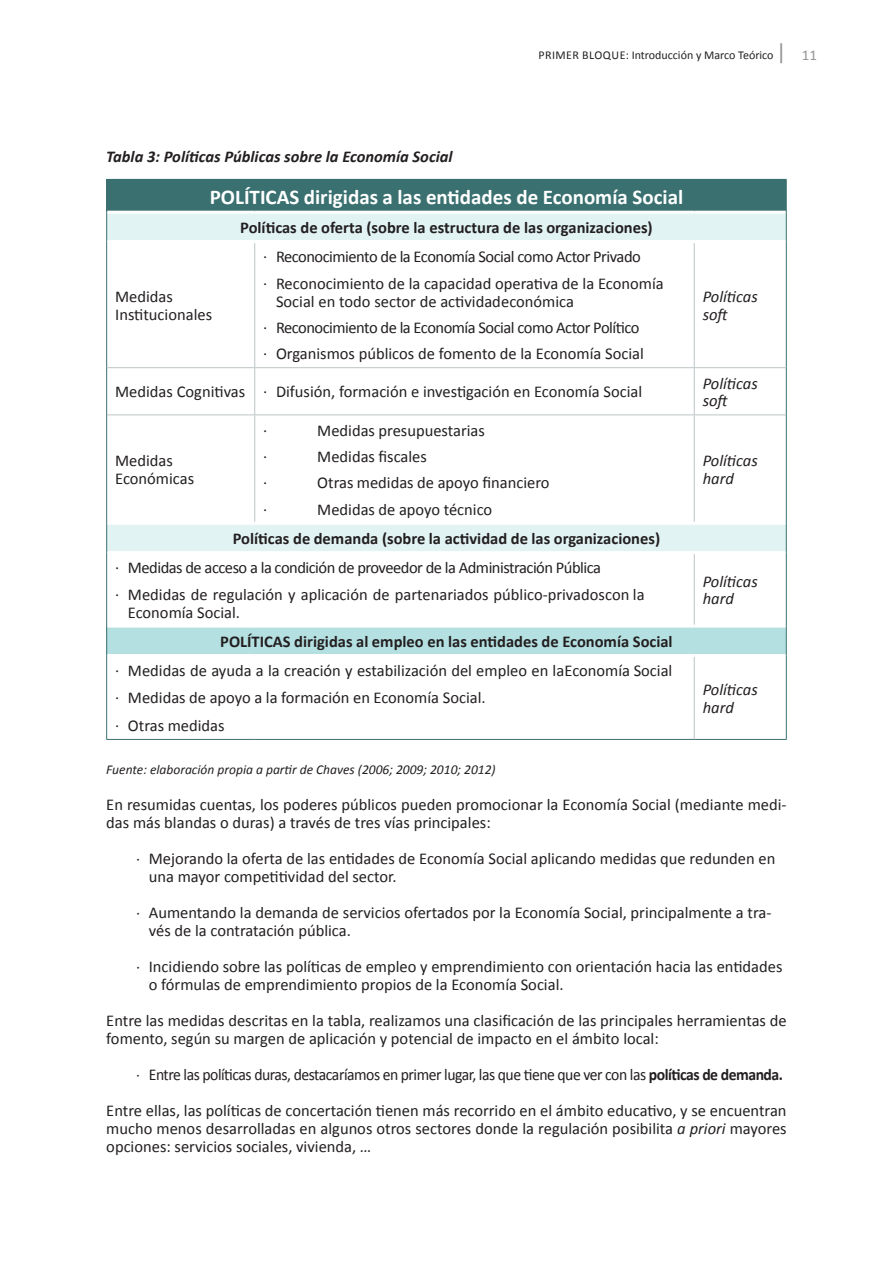
<style>
.page{position:relative;width:893px;height:1263px;background:#fff}
.page>*{position:absolute;margin:0;border:0;box-sizing:border-box;transform-origin:0 0}
.t1{font:700 21px "Calibri";color:#fff}
.t2{font:16.5px/18px "Calibri";color:#231f20}
.t3{font:16.5px/36px "Calibri";color:#231f20;text-align:right;scale:.95 1}
.t4{font:700 16.5px "Calibri";color:#231f20}
.t5{font:16.5px/26.2px "Calibri";letter-spacing:-.03em;color:#231f20}
.t6{font:italic 16.5px/17.9px "Calibri";color:#231f20}
.t7{font:italic 700 16.5px "Calibri";color:#231f20}
.t8{font:italic 13.5px "Calibri";color:#231f20}
.t9{font:12px "Calibri";color:#231f20}
.s1{font-size:22.5px;color:#939598}
.s2{font-size:15px;color:#939598}
.s3{font-weight:700}
.s4{font-style:italic}
</style>
<div class="page">
<div style="left:107px;top:179px;width:679px;height:33px;background:#3a7070"></div>
<svg style="left:107px;top:214px;width:679px;height:337px"></svg>
<svg style="left:107px;top:368px;width:679px;height:46px"></svg>
<div style="left:107px;top:626px;width:679px;height:29px;background:#b5e0e1"></div>
<hr style="left:107px;top:240px;width:148px;height:3px;background:#fff">
<hr style="left:255px;top:240px;width:439px;height:3px;background:#fff">
<hr style="left:694px;top:240px;width:92px;height:3px;background:#fff">
<hr style="left:107px;top:522px;width:148px;height:3px;background:#fff">
<hr style="left:255px;top:522px;width:439px;height:3px;background:#fff">
<hr style="left:694px;top:522px;width:92px;height:3px;background:#fff">
<hr style="left:107px;top:625px;width:148px;height:3px;background:#fff">
<hr style="left:255px;top:625px;width:439px;height:3px;background:#fff">
<hr style="left:694px;top:625px;width:92px;height:3px;background:#fff">
<hr style="left:107px;top:654px;width:148px;height:3px;background:#fff">
<hr style="left:255px;top:654px;width:439px;height:3px;background:#fff">
<hr style="left:694px;top:654px;width:92px;height:3px;background:#fff">
<hr style="left:107px;top:211px;width:148px;height:3px;background:#fff">
<hr style="left:255px;top:211px;width:439px;height:3px;background:#fff">
<hr style="left:694px;top:211px;width:92px;height:3px;background:#fff">
<hr style="left:106px;top:179px;width:149px;height:1px;background:#3a7070">
<hr style="left:106px;top:180px;width:1px;height:32px;background:#3a7070">
<hr style="left:694px;top:179px;width:93px;height:1px;background:#3a7070">
<hr style="left:786px;top:180px;width:1px;height:32px;background:#3a7070">
<hr style="left:106px;top:212px;width:1px;height:30px;background:#3a7070">
<hr style="left:786px;top:212px;width:1px;height:30px;background:#3a7070">
<hr style="left:106px;top:242px;width:1px;height:126px;background:#3a7070">
<hr style="left:786px;top:242px;width:1px;height:126px;background:#3a7070">
<hr style="left:106px;top:368px;width:1px;height:47px;background:#3a7070">
<hr style="left:786px;top:368px;width:1px;height:47px;background:#3a7070">
<hr style="left:106px;top:415px;width:1px;height:108px;background:#3a7070">
<hr style="left:786px;top:415px;width:1px;height:108px;background:#3a7070">
<hr style="left:106px;top:523px;width:1px;height:30px;background:#3a7070">
<hr style="left:786px;top:523px;width:1px;height:30px;background:#3a7070">
<hr style="left:106px;top:553px;width:1px;height:73px;background:#3a7070">
<hr style="left:786px;top:553px;width:1px;height:73px;background:#3a7070">
<svg style="left:106px;top:626px;width:1px;height:29px"></svg>
<svg style="left:786px;top:626px;width:1px;height:29px"></svg>
<hr style="left:106px;top:655px;width:1px;height:84px;background:#3a7070">
<hr style="left:786px;top:655px;width:1px;height:84px;background:#3a7070">
<hr style="left:106px;top:739px;width:149px;height:1px;background:#3a7070">
<hr style="left:255px;top:739px;width:439px;height:1px;background:#3a7070">
<hr style="left:694px;top:739px;width:93px;height:1px;background:#3a7070">
<hr style="left:254px;top:243px;width:1px;height:124px;background:#bdc5c6">
<hr style="left:694px;top:243px;width:1px;height:124px;background:#bdc5c6">
<hr style="left:107px;top:367px;width:148px;height:1px;background:#bdc5c6">
<hr style="left:255px;top:367px;width:439px;height:1px;background:#bdc5c6">
<hr style="left:254px;top:368px;width:1px;height:46px;background:#bdc5c6">
<hr style="left:694px;top:367px;width:92px;height:1px;background:#bdc5c6">
<hr style="left:694px;top:368px;width:1px;height:46px;background:#bdc5c6">
<hr style="left:107px;top:414px;width:148px;height:1px;background:#bdc5c6">
<hr style="left:255px;top:414px;width:439px;height:1px;background:#bdc5c6">
<hr style="left:254px;top:415px;width:1px;height:107px;background:#bdc5c6">
<hr style="left:694px;top:414px;width:92px;height:1px;background:#bdc5c6">
<hr style="left:694px;top:415px;width:1px;height:107px;background:#bdc5c6">
<hr style="left:694px;top:554px;width:1px;height:71px;background:#bdc5c6">
<hr style="left:694px;top:657px;width:1px;height:82px;background:#bdc5c6">
<p class="t9" style="left:538px;top:48px;width:280px">PRIMER BLOQUE: Introducción y Marco Teórico <span class="s1">|</span> <span class="s2">11</span></p>
<p class="t7" style="left:106px;top:146px;width:348px">Tabla 3: Políticas Públicas sobre la Economía Social</p>
<p class="t1" style="left:210px;top:183px;width:475px">POLÍTICAS dirigidas a las entidades de Economía Social</p>
<p class="t4" style="left:240px;top:217px;width:414px">Políticas de oferta (sobre la estructura de las organizaciones)</p>
<p class="t5" style="left:263px;top:244px;width:402px">· Reconocimiento de la Economía Social como Actor Privado<br>· Reconocimiento de la capacidad operativa de la Economía</p>
<p class="t2" style="left:263px;top:288px;width:382px;line-height:26.2px;text-indent:13px">Social en todo sector de actividad económica<br>· Reconocimiento de la Economía Social como Actor Político · Organismos públicos de fomento de la Economía Social</p>
<p class="t6" style="left:703px;top:287px;width:57px">Políticas soft</p>
<p class="t2" style="left:115px;top:383px;width:528px">Medidas Cognitivas · Difusión, formación e investigación en Economía Social</p>
<p class="t6" style="left:703px;top:373px;width:57px">Políticas soft</p>
<p class="t2" style="left:115px;top:288px;width:98px">Medidas<br>Institucionales</p>
<p class="t2" style="left:115px;top:452px;width:80px">Medidas<br>Económicas</p>
<p class="t2" style="left:263px;top:421px;width:6px">·</p>
<p class="t2" style="left:317px;top:421px;width:169px">Medidas presupuestarias</p>
<p class="t2" style="left:263px;top:448px;width:6px">·</p>
<p class="t2" style="left:317px;top:448px;width:111px">Medidas fiscales</p>
<p class="t2" style="left:263px;top:474px;width:6px">·</p>
<p class="t2" style="left:317px;top:474px;width:234px">Otras medidas de apoyo financiero</p>
<p class="t2" style="left:263px;top:500px;width:6px">·</p>
<p class="t2" style="left:317px;top:500px;width:177px">Medidas de apoyo técnico</p>
<p class="t4" style="left:233px;top:528px;width:429px">Políticas de demanda (sobre la actividad de las organizaciones)</p>
<p class="t2" style="left:115px;top:555px;width:531px;line-height:26.2px">· Medidas de acceso a la condición de proveedor de la Administración Pública<br>· Medidas de regulación y aplicación de partenariados público-privados con la</p>
<p class="t2" style="left:128px;top:603px;width:114px">Economía Social.</p>
<p class="t4" style="left:220px;top:631px;width:454px">POLÍTICAS dirigidas al empleo en las entidades de Economía Social</p>
<p class="t2" style="left:115px;top:658px;width:559px;line-height:26.2px">· Medidas de ayuda a la creación y estabilización del empleo en la Economía Social · Medidas de apoyo a la formación en Economía Social.</p>
<p class="t2" style="left:115px;top:716px;width:111px">· Otras medidas</p>
<p class="t6" style="left:703px;top:451px;width:57px">Políticas hard</p>
<p class="t6" style="left:703px;top:572px;width:57px">Políticas hard</p>
<p class="t6" style="left:703px;top:680px;width:57px">Políticas hard</p>
<p class="t8" style="left:106px;top:760px;width:391px">Fuente: elaboración propia a partir de Chaves (2006; 2009; 2010; 2012)</p>
<p class="t2" style="left:106px;top:796px;width:682px">En resumidas cuentas, los poderes públicos pueden promocionar la Economía Social (mediante medi&shy;das más blandas o duras) a través de tres vías principales:</p>
<p class="t2" style="left:149px;top:850px;width:628px;text-indent:-13px">⋅ Mejorando la oferta de las entidades de Economía Social aplicando medidas que redunden en una mayor competitividad del sector.</p>
<p class="t2" style="left:149px;top:904px;width:624px;text-indent:-13px">⋅ Aumentando la demanda de servicios ofertados por la Economía Social, principalmente a tra&shy;vés de la contratación pública.</p>
<p class="t2" style="left:149px;top:958px;width:635px;text-indent:-13px">⋅ Incidiendo sobre las políticas de empleo y emprendimiento con orientación hacia las entidades o fórmulas de emprendimiento propios de la Economía Social.</p>
<p class="t2" style="left:106px;top:1012px;width:682px">Entre las medidas descritas en la tabla, realizamos una clasificación de las principales herramientas de fomento, según su margen de aplicación y potencial de impacto en el ámbito local:</p>
<p class="t3" style="left:106px;top:1057px;width:718px">⋅ Entre las políticas duras, destacaríamos en primer lugar, las que tiene que ver con las <span class="s3">políticas de demanda.<br></span>Entre ellas, las políticas de concertación tienen más recorrido en el ámbito educativo, y se encuentran</p>
<p class="t2" style="left:106px;top:1120px;width:682px">mucho menos desarrolladas en algunos otros sectores donde la regulación posibilita <span class="s4">a priori</span> mayores opciones: servicios sociales, vivienda, …</p>
</div>
